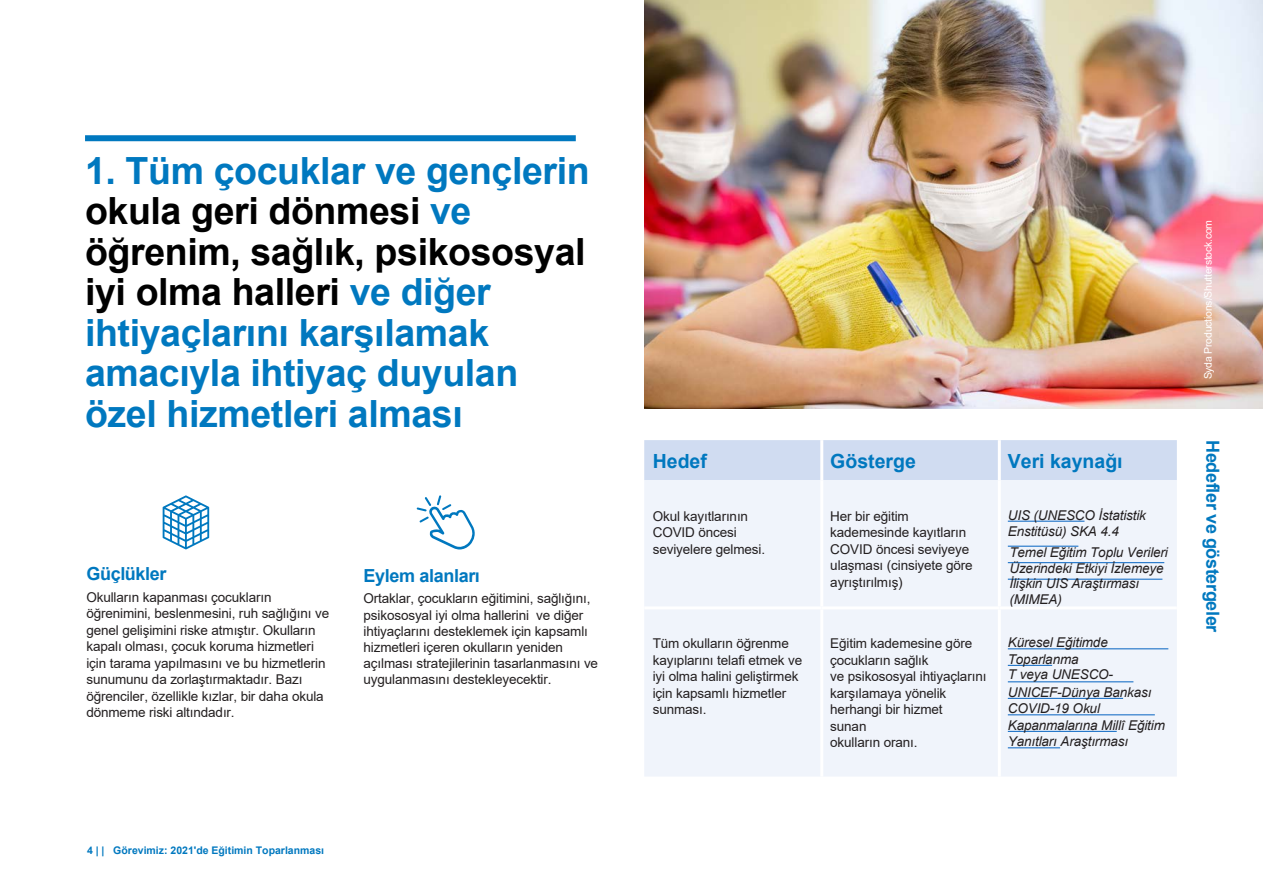
<style>
.page{position:relative;width:1263px;height:893px;background:#fff}
.page>*{position:absolute;margin:0;border:0;box-sizing:border-box;transform-origin:0 0}
.t1{font:700 37.5px/40.5px "Arial";letter-spacing:-.01em;color:#0078bf}
.t2{font:700 19.5px "Arial";color:#0078bf}
.t3{font:700 18px "Arial";letter-spacing:-.02em;color:#0078bf}
.t4{font:13.5px/16.5px "Arial";letter-spacing:-.01em;color:#231f20}
.t5{font:italic 13.5px/15.6px "Arial";letter-spacing:-.01em;color:#231f20}
.t6{font:700 10.5px "Arial";color:#0078bf}
.t7{font:10.5px "Arial";letter-spacing:-.02em;color:#fff}
.s1{color:#000}
</style>
<div class="page">
<div style="left:85px;top:135px;width:491px;height:6px;background:#0078bf"></div>
<div style="left:644px;top:440px;width:533px;height:40px;background:#d0dcf1"></div>
<div style="left:644px;top:480px;width:533px;height:296px;background:#f0f4fb"></div>
<hr style="left:820px;top:440px;width:3px;height:40px;background:#fff">
<hr style="left:998px;top:440px;width:3px;height:40px;background:#fff">
<hr style="left:820px;top:480px;width:3px;height:126px;background:#fff">
<hr style="left:998px;top:480px;width:3px;height:126px;background:#fff">
<hr style="left:644px;top:606px;width:178px;height:3px;background:#fff">
<hr style="left:822px;top:606px;width:177px;height:3px;background:#fff">
<hr style="left:820px;top:609px;width:3px;height:168px;background:#fff">
<hr style="left:999px;top:606px;width:178px;height:3px;background:#fff">
<hr style="left:998px;top:609px;width:3px;height:168px;background:#fff">
<hr style="left:1008px;top:521px;width:76px;height:1px;background:#0563c1">
<hr style="left:1008px;top:546px;width:70px;height:1px;background:#0563c1">
<hr style="left:1008px;top:562px;width:156px;height:1px;background:#0563c1">
<hr style="left:1008px;top:579px;width:154px;height:1px;background:#0563c1">
<hr style="left:1008px;top:648px;width:160px;height:1px;background:#0563c1">
<hr style="left:1008px;top:665px;width:44px;height:1px;background:#0563c1">
<hr style="left:1008px;top:681px;width:125px;height:1px;background:#0563c1">
<hr style="left:1008px;top:698px;width:115px;height:1px;background:#0563c1">
<hr style="left:1008px;top:714px;width:147px;height:1px;background:#0563c1">
<hr style="left:1008px;top:731px;width:109px;height:1px;background:#0563c1">
<hr style="left:1008px;top:747px;width:52px;height:1px;background:#0563c1">
<svg style="left:163px;top:495px;width:46px;height:54px"></svg>
<svg style="left:417px;top:495px;width:58px;height:54px"></svg>
<img style="left:644px;top:0;width:619px;height:408px">
<h1 class="t1" style="left:85px;top:151px;width:506px">1. Tüm çocuklar ve gençlerin <span class="s1">okula geri dönmesi</span> ve <span class="s1">öğrenim, sağlık, psikososyal iyi olma halleri</span> ve diğer ihtiyaçlarını karşılamak amacıyla ihtiyaç duyulan özel hizmetleri alması</h1>
<h3 class="t3" style="left:86px;top:561px;width:82px">Güçlükler</h3>
<p class="t4" style="left:86px;top:588px;width:244px">Okulların kapanması çocukların öğrenimini, beslenmesini, ruh sağlığını ve genel gelişimini riske atmıştır. Okulların kapalı olması, çocuk koruma hizmetleri için tarama yapılmasını ve bu hizmetlerin sunumunu da zorlaştırmaktadır. Bazı öğrenciler, özellikle kızlar, bir daha okula dönmeme riski altındadır.</p>
<h3 class="t3" style="left:364px;top:563px;width:118px">Eylem alanları</h3>
<p class="t4" style="left:364px;top:590px;width:236px">Ortaklar, çocukların eğitimini, sağlığını, psikososyal iyi olma hallerini ve diğer ihtiyaçlarını desteklemek için kapsamlı hizmetleri içeren okulların yeniden açılması stratejilerinin tasarlanmasını ve uygulanmasını destekleyecektir.</p>
<p class="t6" style="left:87px;top:843px;width:239px">4 | | Görevimiz: 2021'de Eğitimin Toparlanması</p>
<h2 class="t2" style="left:653px;top:447px;width:56px">Hedef</h2>
<h2 class="t2" style="left:830px;top:447px;width:87px">Gösterge</h2>
<h2 class="t2" style="left:1008px;top:447px;width:116px">Veri kaynağı</h2>
<p class="t4" style="left:653px;top:508px;width:114px">Okul kayıtlarının<br>COVID öncesi seviyelere gelmesi.</p>
<p class="t4" style="left:830px;top:508px;width:144px">Her bir eğitim kademesinde kayıtların<br>COVID öncesi seviyeye ulaşması (cinsiyete göre ayrıştırılmış)</p>
<p class="t5" style="left:1008px;top:507px;width:140px;line-height:16.2px">UIS (UNESCO İstatistik<br>Enstitüsü) SKA 4.4</p>
<p class="t5" style="left:1009px;top:545px;width:160px">Temel Eğitim Toplu Verileri<br>Üzerindeki Etkiyi İzlemeye<br>İlişkin UIS Araştırması (MIMEA)</p>
<p class="t4" style="left:653px;top:635px;width:151px">Tüm okulların öğrenme kayıplarını telafi etmek ve iyi olma halini geliştirmek için kapsamlı hizmetler sunması.</p>
<p class="t4" style="left:830px;top:635px;width:158px">Eğitim kademesine göre çocukların sağlık<br>ve psikososyal ihtiyaçlarını karşılamaya yönelik herhangi bir hizmet<br>sunan<br>okulların oranı.</p>
<p class="t5" style="left:1008px;top:634px;width:102px;line-height:16.5px">Küresel Eğitimde<br>Toparlanma</p>
<p class="t5" style="left:1008px;top:665px;width:145px;line-height:18px">T veya UNESCO-<br>UNICEF-Dünya Bankası</p>
<p class="t5" style="left:1008px;top:700px;width:159px;line-height:16.5px">COVID-19 Okul<br>Kapanmalarına Millî Eğitim<br>Yanıtları Araştırması</p>
<p class="t7" style="left:1201px;top:379px;width:161px;rotate:-90deg">Syda Productions/Shutterstock.com</p>
<h3 class="t3" style="left:1225px;top:440px;width:194px;rotate:90deg">Hedefler ve göstergeler</h3>
</div>
